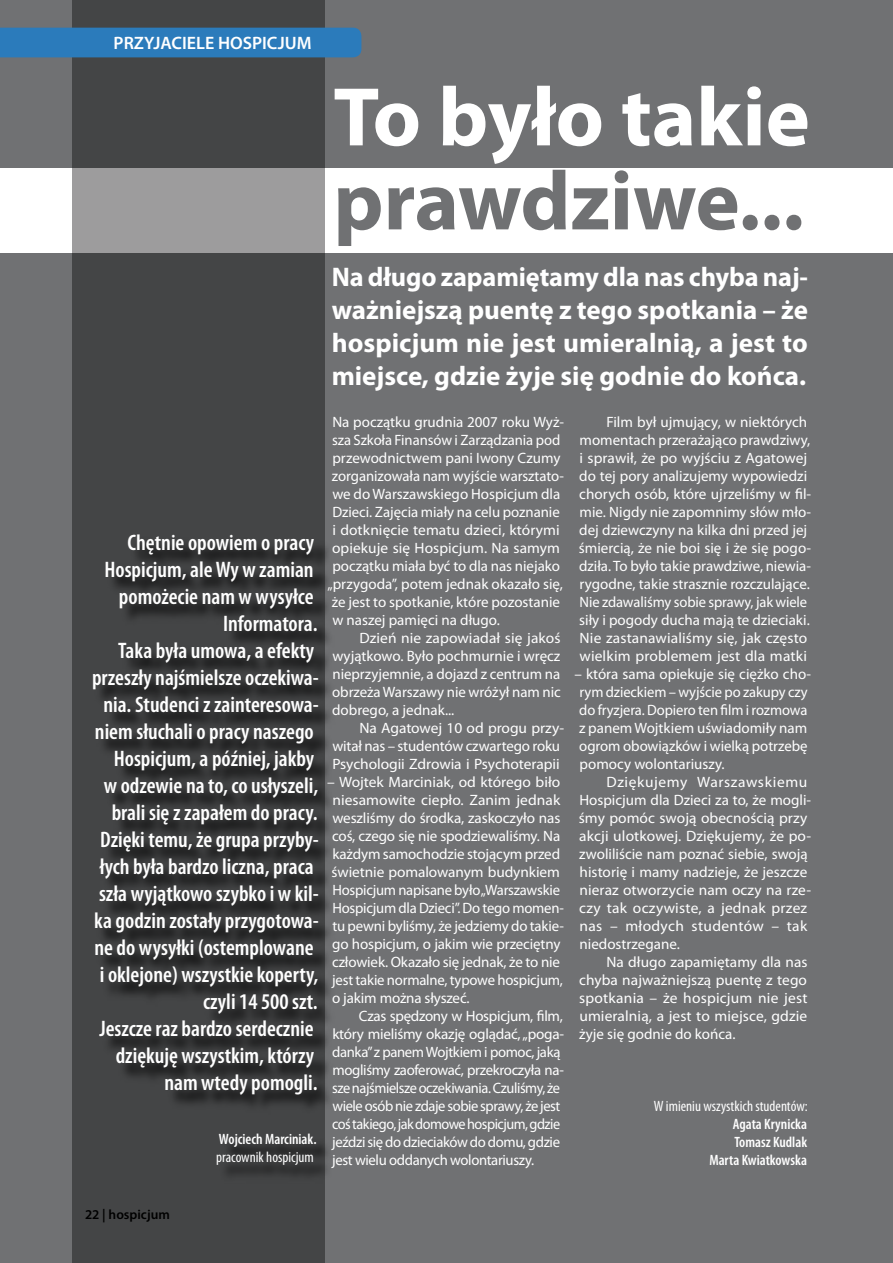
<style>
.page{position:relative;width:893px;height:1263px;background:#fff}
.page>*{position:absolute;margin:0;border:0;box-sizing:border-box;transform-origin:0 0}
.t1{font:700 84px "Myriad Pro";letter-spacing:-.005em;color:#707173}
.t2{font:700 84px "Myriad Pro";color:#fff}
.t3{font:700 27px/33px "Myriad Pro";color:#fff;text-align:justify}
.t4{font:600 condensed 22.5px/27px "Myriad Pro";color:#fff;text-align:right}
.t5{font:600 18px "Myriad Pro";color:#fff}
.t6{font:15px/18px "Myriad Pro";color:#fff}
.t7{font:15px/18px "Myriad Pro";letter-spacing:-.025em;color:#fff}
.t8{font:600 condensed 15px/18px "Myriad Pro";color:#fff;text-align:right}
.t9{font:condensed 15px "Myriad Pro";color:#fff}
.t10{font:600 13.5px "Myriad Pro";color:#000}
</style>
<div class="page">
<div style="left:0;top:253px;width:893px;height:1010px;background:#707173"></div>
<div style="left:0;top:0;width:893px;height:168px;background:#707173"></div>
<svg style="left:72px;top:0;width:253px;height:1263px;background:#4f5051"></svg>
<svg style="left:94px;top:536px;width:236px;height:647px;background:#393a3b"></svg>
<div style="left:0;top:28px;width:361px;height:29px;background:#2b7bbb"></div>
<p class="t5" style="left:114px;top:32px;width:199px">PRZYJACIELE HOSPICJUM</p>
<h1 class="t2" style="left:333px;top:62px;width:478px">To było takie</h1>
<h1 class="t1" style="left:333px;top:146px;width:472px">prawdziwe...</h1>
<h2 class="t3" style="left:332px;top:260px;width:478px">Na długo zapamiętamy dla nas chyba naj&shy;ważniejszą puentę z tego spotkania – że hospicjum nie jest umieralnią, a jest to miejsce, gdzie żyje się godnie do końca.</h2>
<p class="t4" style="left:92px;top:529px;width:228px">Chętnie opowiem o pracy<br>Hospicjum, ale Wy w zamian pomożecie nam w wysyłce<br>Informatora.<br>Taka była umowa, a efekty przeszły najśmielsze oczekiwa&shy;nia. Studenci z zainteresowa&shy;niem słuchali o pracy naszego<br>Hospicjum, a później, jakby<br>w odzewie na to, co usłyszeli, brali się z zapałem do pracy.<br>Dzięki temu, że grupa przyby&shy;łych była bardzo liczna, praca szła wyjątkowo szybko i w kil&shy;ka godzin zostały przygotowa&shy;ne do wysyłki (ostemplowane i oklejone) wszystkie koperty, czyli 14 500 szt.<br>Jeszcze raz bardzo serdecznie dziękuję wszystkim, którzy nam wtedy pomogli.</p>
<p class="t8" style="left:219px;top:1130px;width:99px">Wojciech Marciniak.</p>
<p class="t9" style="left:216px;top:1148px;width:99px">pracownik hospicjum</p>
<p class="t6" style="left:332px;top:413px;width:233px">Na początku grudnia 2007 roku Wyż-</p>
<p class="t6" style="left:332px;top:431px;width:230px">sza Szkoła Finansów i Zarządzania pod</p>
<p class="t6" style="left:332px;top:449px;width:229px">przewodnictwem pani Iwony Czumy</p>
<p class="t6" style="left:332px;top:467px;width:234px">zorganizowała nam wyjście warsztato-</p>
<p class="t6" style="left:332px;top:485px;width:229px">we do Warszawskiego Hospicjum dla</p>
<p class="t6" style="left:332px;top:503px;width:229px">Dzieci. Zajęcia miały na celu poznanie</p>
<p class="t6" style="left:332px;top:521px;width:229px">i dotknięcie tematu dzieci, którymi</p>
<p class="t6" style="left:332px;top:539px;width:229px">opiekuje się Hospicjum. Na samym</p>
<p class="t6" style="left:332px;top:557px;width:229px">początku miała być to dla nas niejako</p>
<p class="t6" style="left:327px;top:575px;width:237px">„przygoda”, potem jednak okazało się,</p>
<p class="t6" style="left:332px;top:593px;width:230px">że jest to spotkanie, które pozostanie</p>
<p class="t6" style="left:332px;top:611px;width:169px">w naszej pamięci na długo.</p>
<p class="t6" style="left:359px;top:629px;width:203px">Dzień nie zapowiadał się jakoś</p>
<p class="t6" style="left:332px;top:647px;width:229px">wyjątkowo. Było pochmurnie i wręcz</p>
<p class="t6" style="left:332px;top:665px;width:229px">nieprzyjemnie, a dojazd z centrum na</p>
<p class="t6" style="left:332px;top:683px;width:230px">obrzeża Warszawy nie wróżył nam nic</p>
<p class="t6" style="left:332px;top:701px;width:124px">dobrego, a jednak...</p>
<p class="t6" style="left:359px;top:719px;width:206px">Na Agatowej 10 od progu przy-</p>
<p class="t6" style="left:332px;top:737px;width:229px">witał nas – studentów czwartego roku</p>
<p class="t6" style="left:332px;top:755px;width:229px">Psychologii Zdrowia i Psychoterapii</p>
<p class="t6" style="left:327px;top:773px;width:238px">– Wojtek Marciniak, od którego biło niesamowite ciepło. Zanim jednak weszliśmy do środka, zaskoczyło nas coś, czego się nie spodziewaliśmy. Na każdym samochodzie stojącym przed świetnie pomalowanym budynkiem Hospicjum napisane było „Warszawskie Hospicjum dla Dzieci”. Do tego momen&shy;tu pewni byliśmy, że jedziemy do takie&shy;go hospicjum, o jakim wie przeciętny człowiek. Okazało się jednak, że to nie jest takie normalne, typowe hospicjum, o jakim można słyszeć.</p>
<p class="t7" style="left:332px;top:1007px;width:233px;text-indent:27px">Czas spędzony w Hospicjum, film, który mieliśmy okazję oglądać, „poga&shy;danka” z panem Wojtkiem i pomoc, jaką mogliśmy zaoferować, przekroczyła na&shy;sze najśmielsze oczekiwania. Czuliśmy, że wiele osób nie zdaje sobie sprawy, że jest coś takiego, jak domowe hospicjum, gdzie jeździ się do dzieciaków do domu, gdzie jest wielu oddanych wolontariuszy.</p>
<p class="t6" style="left:579px;top:413px;width:234px;text-indent:28px">Film był ujmujący, w niektórych momentach przerażająco prawdziwy, i sprawił, że po wyjściu z Agatowej do tej pory analizujemy wypowiedzi chorych osób, które ujrzeliśmy w fil&shy;mie. Nigdy nie zapomnimy słów mło&shy;dej dziewczyny na kilka dni przed jej śmiercią, że nie boi się i że się pogo&shy;dziła. To było takie prawdziwe, niewia&shy;rygodne, takie strasznie rozczulające.<br>Nie zdawaliśmy sobie sprawy, jak wiele siły i pogody ducha mają te dzieciaki.<br>Nie zastanawialiśmy się, jak często wielkim problemem jest dla matki</p>
<p class="t6" style="left:579px;top:665px;width:234px;text-indent:-5px">– która sama opiekuje się ciężko cho&shy;rym dzieckiem – wyjście po zakupy czy do fryzjera. Dopiero ten film i rozmowa z panem Wojtkiem uświadomiły nam ogrom obowiązków i wielką potrzebę pomocy wolontariuszy.</p>
<p class="t6" style="left:579px;top:773px;width:234px;text-indent:28px">Dziękujemy Warszawskiemu<br>Hospicjum dla Dzieci za to, że mogli&shy;śmy pomóc swoją obecnością przy akcji ulotkowej. Dziękujemy, że po&shy;zwoliliście nam poznać siebie, swoją historię i mamy nadzieje, że jeszcze nieraz otworzycie nam oczy na rze&shy;czy tak oczywiste, a jednak przez nas – młodych studentów – tak niedostrzegane.</p>
<p class="t6" style="left:579px;top:953px;width:230px;text-align:justify;text-indent:27px">Na długo zapamiętamy dla nas chyba najważniejszą puentę z tego spotkania – że hospicjum nie jest umieralnią, a jest to miejsce, gdzie żyje się godnie do końca.</p>
<p class="t9" style="left:654px;top:1097px;width:155px">W imieniu wszystkich studentów:</p>
<p class="t8" style="left:709px;top:1115px;width:99px">Agata Krynicka<br>Tomasz Kudlak<br>Marta Kwiatkowska</p>
<p class="t10" style="left:85px;top:1206px;width:86px">22 | hospicjum</p>
</div>
